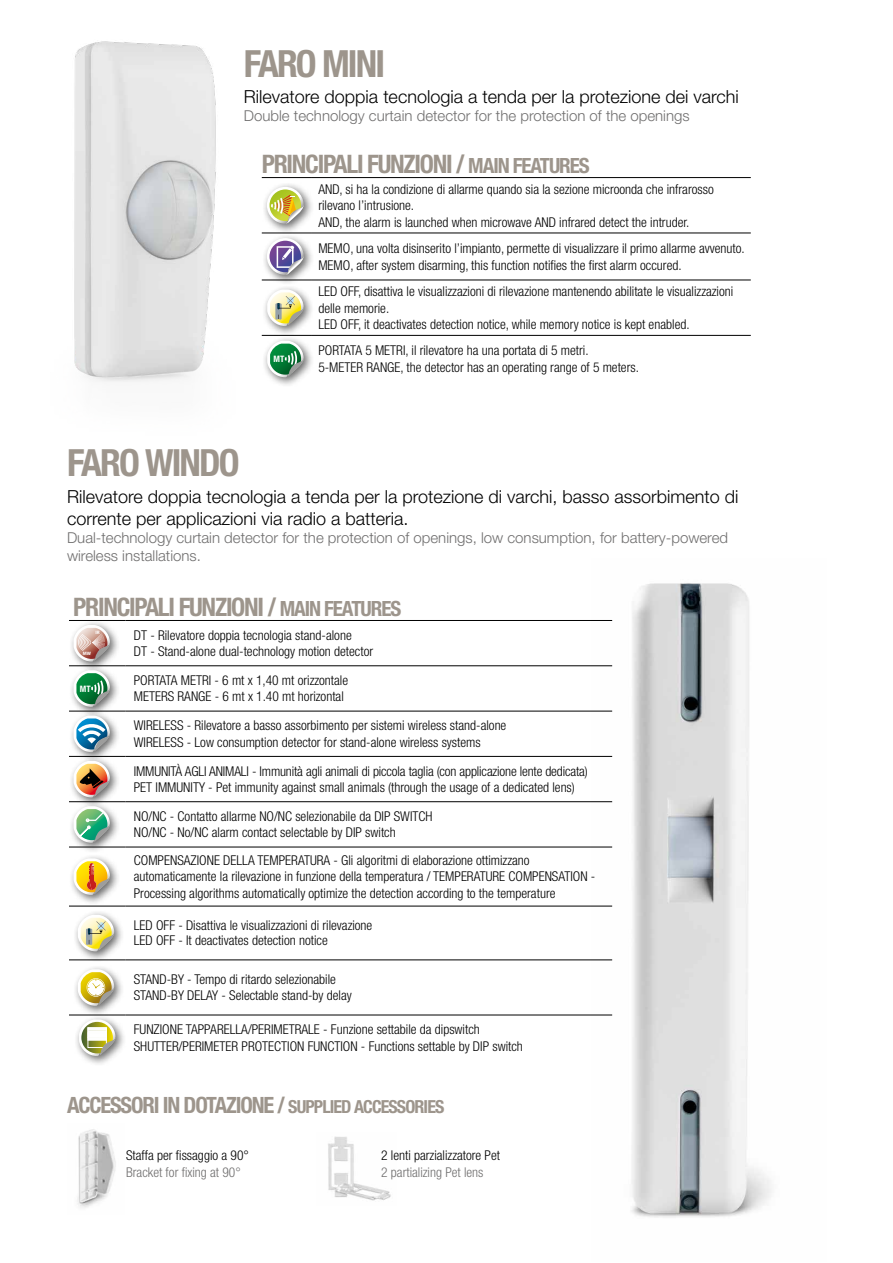
<style>
.page{position:relative;width:893px;height:1263px;background:#fff}
.page>*{position:absolute;margin:0;border:0;box-sizing:border-box;transform-origin:0 0}
.t1{font:700 condensed 37.5px "Helvetica Neue LT Pro";letter-spacing:-.05em;color:#9d958c}
.t2{font:700 condensed 25.5px "Helvetica Neue LT Pro";letter-spacing:-.05em;color:#9d958c}
.t3{font:700 condensed 22.5px "Helvetica Neue LT Pro";letter-spacing:-.05em;color:#9d958c}
.t4{font:300 18px/21.6px "Helvetica Neue LT Pro";color:#000}
.t5{font:300 15px/18px "Helvetica Neue LT Pro";color:#706f6f}
.t6{font:300 condensed 13.5px/16.2px "Helvetica Neue LT Pro";color:#000}
.t7{font:300 condensed 13.5px "Helvetica Neue LT Pro";color:#706f6f}
.t8{font:700 condensed 8.85px "Helvetica Neue LT Std";color:#fff}
.t9{font:700 4.8px "Myriad Pro";color:#fff}
.s1{font-size:21px}
.s2{font-size:18px}
</style>
<div class="page">
<img style="left:591px;top:583px;width:181px;height:635px">
<hr style="left:262px;top:177px;width:50px;height:1px;background:#000">
<hr style="left:312px;top:177px;width:439px;height:1px;background:#000">
<hr style="left:312px;top:233px;width:439px;height:1px;background:#000">
<hr style="left:312px;top:280px;width:439px;height:1px;background:#000">
<hr style="left:312px;top:335px;width:439px;height:1px;background:#000">
<div style="left:262px;top:182px;width:53px;height:53px;background:#000;opacity:.6"></div>
<svg style="left:283px;top:187px;width:21px;height:37px"></svg>
<div style="left:262px;top:233px;width:53px;height:53px;background:#000;opacity:.6"></div>
<svg style="left:283px;top:238px;width:21px;height:37px"></svg>
<div style="left:262px;top:285px;width:53px;height:52px;background:#000;opacity:.6"></div>
<svg style="left:283px;top:289px;width:21px;height:37px"></svg>
<div style="left:262px;top:336px;width:53px;height:52px;background:#000;opacity:.6"></div>
<svg style="left:283px;top:341px;width:21px;height:36px"></svg>
<hr style="left:69px;top:620px;width:56px;height:1px;background:#000">
<hr style="left:125px;top:620px;width:487px;height:1px;background:#000">
<hr style="left:69px;top:665px;width:56px;height:1px;background:#000">
<hr style="left:125px;top:665px;width:487px;height:1px;background:#000">
<hr style="left:69px;top:711px;width:56px;height:1px;background:#000">
<hr style="left:125px;top:711px;width:487px;height:1px;background:#000">
<hr style="left:69px;top:756px;width:56px;height:1px;background:#000">
<hr style="left:125px;top:756px;width:487px;height:1px;background:#000">
<hr style="left:69px;top:801px;width:56px;height:1px;background:#000">
<hr style="left:125px;top:801px;width:487px;height:1px;background:#000">
<hr style="left:69px;top:847px;width:56px;height:1px;background:#000">
<hr style="left:125px;top:847px;width:487px;height:1px;background:#000">
<hr style="left:69px;top:906px;width:56px;height:1px;background:#000">
<hr style="left:125px;top:906px;width:487px;height:1px;background:#000">
<hr style="left:69px;top:959px;width:56px;height:1px;background:#000">
<hr style="left:125px;top:959px;width:487px;height:1px;background:#000">
<hr style="left:69px;top:1015px;width:56px;height:1px;background:#000">
<hr style="left:125px;top:1015px;width:487px;height:1px;background:#000">
<div style="left:69px;top:620px;width:52px;height:52px;background:#000;opacity:.6"></div>
<svg style="left:74px;top:625px;width:36px;height:36px"></svg>
<div style="left:69px;top:665px;width:52px;height:53px;background:#000;opacity:.6"></div>
<svg style="left:74px;top:670px;width:36px;height:37px"></svg>
<div style="left:69px;top:711px;width:52px;height:52px;background:#000;opacity:.6"></div>
<svg style="left:74px;top:716px;width:36px;height:36px"></svg>
<div style="left:69px;top:756px;width:52px;height:52px;background:#000;opacity:.6"></div>
<svg style="left:74px;top:761px;width:36px;height:36px"></svg>
<div style="left:69px;top:801px;width:52px;height:53px;background:#000;opacity:.6"></div>
<svg style="left:74px;top:806px;width:36px;height:37px"></svg>
<div style="left:69px;top:853px;width:52px;height:53px;background:#000;opacity:.6"></div>
<svg style="left:74px;top:858px;width:36px;height:37px"></svg>
<div style="left:73px;top:910px;width:52px;height:52px;background:#000;opacity:.6"></div>
<svg style="left:78px;top:915px;width:36px;height:36px"></svg>
<div style="left:73px;top:964px;width:52px;height:53px;background:#000;opacity:.6"></div>
<svg style="left:78px;top:969px;width:36px;height:37px"></svg>
<div style="left:74px;top:1014px;width:52px;height:53px;background:#000;opacity:.6"></div>
<svg style="left:79px;top:1019px;width:36px;height:37px"></svg>
<img style="left:77px;top:1129px;width:39px;height:79px">
<img style="left:328px;top:1136px;width:63px;height:65px">
<img style="left:74px;top:41px;width:209px;height:347px">
<h1 class="t1" style="left:244px;top:40px;width:143px">FARO MINI</h1>
<h3 class="t4" style="left:244px;top:86px;width:496px">Rilevatore doppia tecnologia a tenda per la protezione dei varchi</h3>
<p class="t5" style="left:244px;top:107px;width:447px">Double technology curtain detector for the protection of the openings</p>
<h2 class="t2" style="left:262px;top:149px;width:330px">PRINCIPALI FUNZIONI / <span class="s1">MAIN FEATURES</span></h2>
<p class="t6" style="left:318px;top:180px;width:397px">AND, si ha la condizione di allarme quando sia la sezione microonda che infrarosso rilevano l’intrusione.<br>AND, the alarm is launched when microwave AND infrared detect the intruder.</p>
<p class="t6" style="left:318px;top:240px;width:428px">MEMO, una volta disinserito l’impianto, permette di visualizzare il primo allarme avvenuto.<br>MEMO, after system disarming, this function notifies the first alarm occured.</p>
<p class="t6" style="left:318px;top:283px;width:416px">LED OFF, disattiva le visualizzazioni di rilevazione mantenendo abilitate le visualizzazioni delle memorie.<br>LED OFF, it deactivates detection notice, while memory notice is kept enabled.</p>
<p class="t8" style="left:273px;top:353px;width:12px">MT</p>
<p class="t6" style="left:318px;top:342px;width:322px">PORTATA 5 METRI, il rilevatore ha una portata di 5 metri.<br>5-METER RANGE, the detector has an operating range of 5 meters.</p>
<h1 class="t1" style="left:67px;top:440px;width:174px">FARO WINDO</h1>
<h3 class="t4" style="left:67px;top:486px;width:673px">Rilevatore doppia tecnologia a tenda per la protezione di varchi, basso assorbimento di corrente per applicazioni via radio a batteria.</h3>
<p class="t5" style="left:67px;top:528px;width:663px">Dual-technology curtain detector for the protection of openings, low consumption, for battery-powered wireless installations.</p>
<h2 class="t2" style="left:73px;top:592px;width:330px">PRINCIPALI FUNZIONI / <span class="s1">MAIN FEATURES</span></h2>
<p class="t9" style="left:83px;top:650px;width:10px">MW</p>
<p class="t9" style="left:96px;top:629px;width:6px">IR</p>
<p class="t6" style="left:134px;top:627px;width:241px">DT - Rilevatore doppia tecnologia stand-alone<br>DT - Stand-alone dual-technology motion detector</p>
<p class="t8" style="left:80px;top:683px;width:12px">MT</p>
<p class="t6" style="left:134px;top:672px;width:216px">PORTATA METRI - 6 mt x 1,40 mt orizzontale<br>METERS RANGE - 6 mt x 1.40 mt horizontal</p>
<p class="t6" style="left:134px;top:717px;width:374px">WIRELESS - Rilevatore a basso assorbimento per sistemi wireless stand-alone<br>WIRELESS - Low consumption detector for stand-alone wireless systems</p>
<p class="t6" style="left:134px;top:763px;width:456px">IMMUNITÀ AGLI ANIMALI - Immunità agli animali di piccola taglia (con applicazione lente dedicata)<br>PET IMMUNITY - Pet immunity against small animals (through the usage of a dedicated lens)</p>
<p class="t6" style="left:134px;top:808px;width:300px">NO/NC - Contatto allarme NO/NC selezionabile da DIP SWITCH<br>NO/NC - No/NC alarm contact selectable by DIP switch</p>
<p class="t6" style="left:134px;top:852px;width:463px">COMPENSAZIONE DELLA TEMPERATURA - Gli algoritmi di elaborazione ottimizzano automaticamente la rilevazione in funzione della temperatura / TEMPERATURE COMPENSATION -<br>Processing algorithms automatically optimize the detection according to the temperature</p>
<p class="t6" style="left:134px;top:918px;width:240px;line-height:15px">LED OFF - Disattiva le visualizzazioni di rilevazione<br>LED OFF - It deactivates detection notice</p>
<p class="t6" style="left:134px;top:971px;width:219px">STAND-BY - Tempo di ritardo selezionabile<br>STAND-BY DELAY - Selectable stand-by delay</p>
<p class="t6" style="left:134px;top:1021px;width:391px">FUNZIONE TAPPARELLA/PERIMETRALE - Funzione settabile da dipswitch<br>SHUTTER/PERIMETER PROTECTION FUNCTION - Functions settable by DIP switch</p>
<h3 class="t3" style="left:67px;top:1091px;width:379px">ACCESSORI IN DOTAZIONE / <span class="s2">SUPPLIED ACCESSORIES</span></h3>
<p class="t6" style="left:381px;top:1147px;width:120px">2 lenti parzializzatore Pet</p>
<p class="t7" style="left:381px;top:1164px;width:104px">2 partializing Pet lens</p>
<p class="t6" style="left:126px;top:1147px;width:124px">Staffa per fissaggio a 90°</p>
<p class="t7" style="left:126px;top:1164px;width:116px">Bracket for fixing at 90°</p>
</div>
